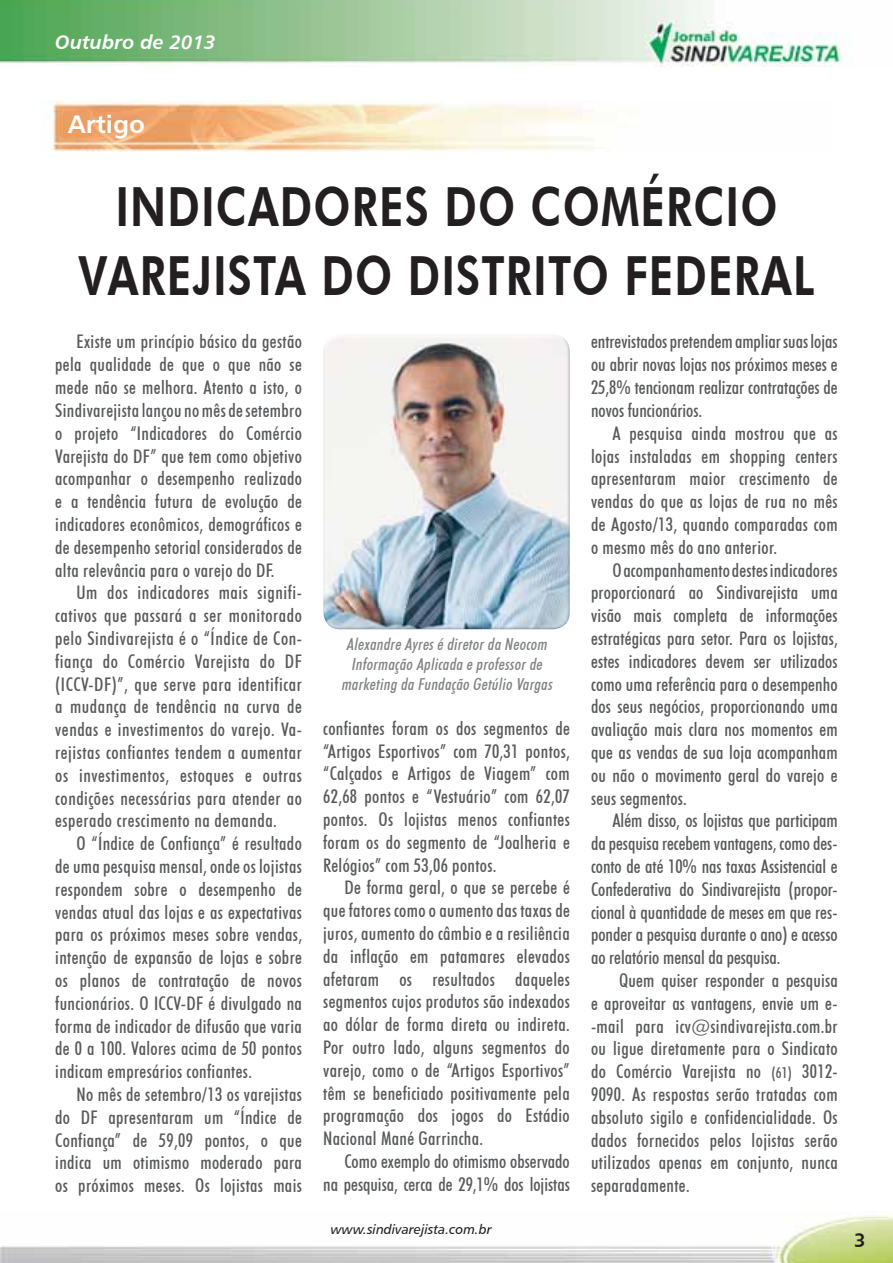
<style>
.page{position:relative;width:893px;height:1263px;background:#fff}
.page>*{position:absolute;margin:0;border:0;box-sizing:border-box;transform-origin:0 0}
.t1{font:800 54px/69px "Futura BT";letter-spacing:.025em;color:#231f20;text-align:center;scale:.8 1}
.t2{font:25.5px "Humanist 777 BT Bold B";color:#fff}
.t3{font:19.5px "Humanist 777 BT Bold Italic B";color:#fff}
.t4{font:19.5px "Humanist 777 BT Bold B";color:#231f20}
.t5{font:500 condensed 18.75px/22.8px "Futura BT";letter-spacing:.02em;color:#58595b;text-align:justify}
.t6{font:500 condensed 18.75px/22.8px "Futura BT";color:#58595b;text-align:right}
.t7{font:italic 500 condensed 16.5px/19.8px "Futura BT";color:#808285;text-align:center}
.t8{font:13.5px "Humanist 777 BT Italic B";color:#231f20}
.s1{font-size:15px}
</style>
<div class="page">
<img style="left:0;top:0;width:842px;height:66px">
<img style="left:0;top:1215px;width:893px;height:48px">
<img style="left:49px;top:101px;width:547px;height:50px">
<div style="left:321px;top:334px;width:250px;height:297px;background:#231f20;opacity:.75"></div>
<p class="t3" style="left:55px;top:30px;width:162px">Outubro de 2013</p>
<h2 class="t2" style="left:68px;top:108px;width:78px">Artigo</h2>
<h1 class="t1" style="left:79px;top:172px;width:921px">INDICADORES DO COMÉRCIO<br>VAREJISTA DO DISTRITO FEDERAL</h1>
<p class="t5" style="left:55px;top:330px;width:248px;text-indent:21px">Existe um princípio básico da gestão pela qualidade de que o que não se mede não se melhora. Atento a isto, o Sindivarejista lançou no mês de setembro o projeto “Indicadores do Comércio Varejista do DF” que tem como objetivo acompanhar o desempenho realizado e a tendência futura de evolução de indicadores econômicos, demográficos e de desempenho setorial considerados de alta relevância para o varejo do DF.</p>
<p class="t5" style="left:55px;top:581px;width:248px;text-indent:21px">Um dos indicadores mais signifi&shy;cativos que passará a ser monitorado pelo Sindivarejista é o “Índice de Con&shy;fiança do Comércio Varejista do DF (ICCV-DF)”, que serve para identificar a mudança de tendência na curva de vendas e investimentos do varejo. Va&shy;rejistas confiantes tendem a aumentar os investimentos, estoques e outras condições necessárias para atender ao esperado crescimento na demanda.</p>
<p class="t5" style="left:55px;top:832px;width:248px;text-indent:21px">O “Índice de Confiança” é resultado de uma pesquisa mensal, onde os lojistas respondem sobre o desempenho de vendas atual das lojas e as expectativas para os próximos meses sobre vendas, intenção de expansão de lojas e sobre os planos de contratação de novos funcionários. O ICCV-DF é divulgado na forma de indicador de difusão que varia de 0 a 100. Valores acima de 50 pontos indicam empresários confiantes.</p>
<p class="t5" style="left:55px;top:1083px;width:248px;text-indent:21px">No mês de setembro/13 os varejistas do DF apresentaram um “Índice de Confiança” de 59,09 pontos, o que indica um otimismo moderado para os próximos meses. Os lojistas mais</p>
<p class="t5" style="left:591px;top:330px;width:248px">entrevistados pretendem ampliar suas lojas ou abrir novas lojas nos próximos meses e 25,8% tencionam realizar contratações de novos funcionários.</p>
<p class="t5" style="left:591px;top:421px;width:248px;text-indent:21px">A pesquisa ainda mostrou que as lojas instaladas em shopping centers apresentaram maior crescimento de vendas do que as lojas de rua no mês de Agosto/13, quando comparadas com o mesmo mês do ano anterior.</p>
<p class="t5" style="left:591px;top:558px;width:248px;text-indent:21px">O acompanhamento destes indicadores proporcionará ao Sindivarejista uma visão mais completa de informações estratégicas para setor. Para os lojistas, estes indicadores devem ser utilizados como uma referência para o desempenho dos seus negócios, proporcionando uma avaliação mais clara nos momentos em que as vendas de sua loja acompanham ou não o movimento geral do varejo e seus segmentos.</p>
<p class="t5" style="left:591px;top:809px;width:248px;text-indent:21px">Além disso, os lojistas que participam da pesquisa recebem vantagens, como des&shy;conto de até 10% nas taxas Assistencial e Confederativa do Sindivarejista (propor&shy;cional à quantidade de meses em que res&shy;ponder a pesquisa durante o ano) e acesso ao relatório mensal da pesquisa.</p>
<p class="t5" style="left:591px;top:969px;width:248px;text-indent:28px">Quem quiser responder a pesquisa e aproveitar as vantagens, envie um e--mail para icv@sindivarejista.com.br ou ligue diretamente para o Sindicato do Comércio Varejista no <span class="s1">(61)</span> 3012- 9090. As respostas serão tratadas com absoluto sigilo e confidencialidade. Os dados fornecidos pelos lojistas serão utilizados apenas em conjunto, nunca separadamente.</p>
<p class="t7" style="left:341px;top:634px;width:216px">Alexandre Ayresé diretorda Neocom<br>Informação Aplicada e professorde marketing da Fundação Getúlio Vargas</p>
<p class="t5" style="left:323px;top:717px;width:248px">confiantes foram os dos segmentos de “Artigos Esportivos” com 70,31 pontos, “Calçados e Artigos de Viagem” com 62,68 pontos e “Vestuário” com 62,07 pontos. Os lojistas menos confiantes foram os do segmento de “Joalheria e Relógios” com 53,06 pontos.</p>
<p class="t5" style="left:323px;top:876px;width:248px;text-indent:21px">De forma geral, o que se percebe é que fatores como o aumento das taxas de juros, aumento do câmbio e a resiliência da inflação em patamares elevados afetaram os resultados daqueles segmentos cujos produtos são indexados ao dólar de forma direta ou indireta.<br>Por outro lado, alguns segmentos do varejo, como o de “Artigos Esportivos” têm se beneficiado positivamente pela programação dos jogos do Estádio Nacional Mané Garrincha.</p>
<p class="t6" style="left:323px;top:1150px;width:248px">Como exemplo do otimismo observado<br>na pesquisa, cerca de 29,1% dos lojistas</p>
<p class="t8" style="left:331px;top:1221px;width:162px">www.sindivarejista.com.br</p>
<p class="t4" style="left:854px;top:1228px;width:13px">3</p>
</div>
